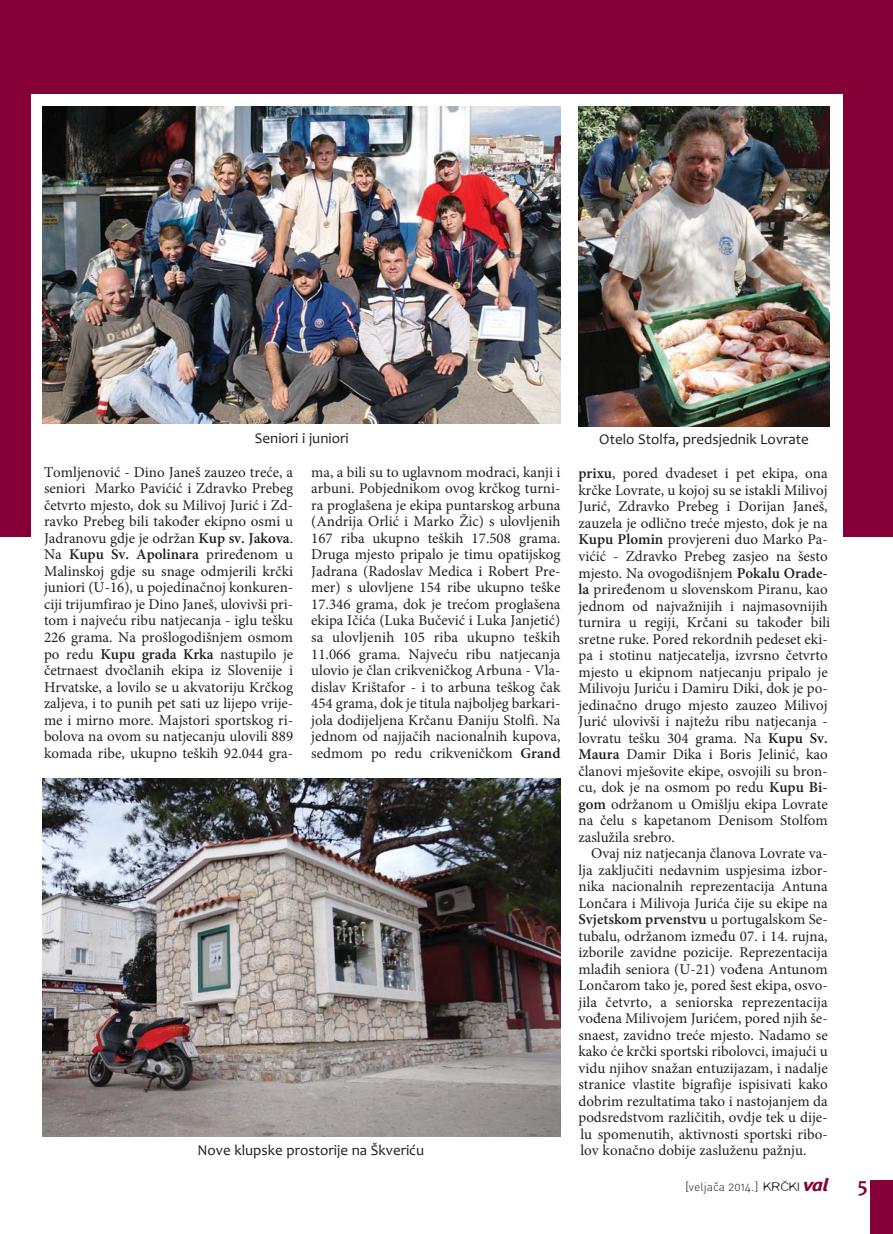
<style>
.page{position:relative;width:893px;height:1234px;background:#fff}
.page>*{position:absolute;margin:0;border:0;box-sizing:border-box;transform-origin:0 0}
.t1{font:700 21px "Candara";color:#860038}
.t2{font:15px/16.5px "Minion Pro";color:#231f20;text-align:justify}
.t3{font:15px "Candara";color:#231f20}
.t4{font:12px "DIN Light Rounded";color:#231f20;scale:1.2 1}
.s1{font-weight:600}
.s2{font-family:"Slurry";font-size:14.25px}
.s3{font-family:"Meta Bold CE";font-style:italic;font-size:17.85px;color:#860038}
</style>
<div class="page">
<div style="left:0;top:0;width:893px;height:536px;background:#860038"></div>
<div style="left:31px;top:94px;width:811px;height:458px;background:#fff"></div>
<div style="left:871px;top:1180px;width:22px;height:53px;background:#860038"></div>
<img style="left:43px;top:778px;width:518px;height:357px">
<img style="left:43px;top:106px;width:518px;height:317px">
<img style="left:579px;top:107px;width:250px;height:319px">
<p class="t3" style="left:255px;top:432px;width:95px">Se nio ri i ju nio ri</p>
<p class="t3" style="left:599px;top:434px;width:211px">Ote lo Stol fa, pred sjed nik Lo vra te</p>
<p class="t2" style="left:44px;top:465px;width:251px">Tom lje no vić - Di no Ja neš zau zeo treće, a se nio ri Mar ko Pa vićić i Zd rav ko Pre beg četvr to mje sto, dok su Mi li voj Ju rić i Zd - rav ko Pre beg bi li ta kođer ekip no osmi u Jad ra no vu gd je je održan <span class="s1">Kup sv. Ja ko va</span>.<br>Na <span class="s1">Ku pu Sv. Apo li na ra</span> pri ređe nom u Ma lin skoj gd je su sna ge odm je ri li krč ki ju nio ri (U-16), u po je di nač noj kon ku ren - ci ji tri jum fi rao je Di no Ja neš, ulo vivši pri - tom i naj veću ri bu nat je ca nja - ig lu teš ku 226 gra ma. Na proš lo go diš njem osmom po re du <span class="s1">Ku pu gra da Kr ka</span> na stu pi lo je četr naest dvoč la nih eki pa iz Slo ve ni je i Hr vat ske, a lo vi lo se u akva to ri ju Krč kog za lje va, i to pu nih pet sa ti uz li je po vri je - me i mir no mo re. Maj sto ri sport skog ri - bo lo va na ovom su nat je ca nju ulo vi li 889 ko ma da ri be, ukup no teš kih 92.044 gra -</p>
<p class="t2" style="left:311px;top:465px;width:251px">ma, a bi li su to ug lav nom mod ra ci, ka nji i ar bu ni. Po bjed ni kom ovog krč kog tur ni - ra prog laše na je eki pa pun tar skog ar bu na (And ri ja Or lić i Mar ko Žic) s ulov lje nih 167 ri ba ukup no teš kih 17.508 gra ma.<br>Dru ga mje sto pri pa lo je ti mu opa tij skog Jad ra na (Ra do slav Me di ca i Ro bert Pre - mer) s ulov lje ne 154 ri be ukup no teš ke 17.346 gra ma, dok je trećom prog laše na eki pa Ičića (Lu ka Buče vić i Lu ka Ja nje tić) sa ulov lje nih 105 ri ba ukup no teš kih 11.066 gra ma. Naj veću ri bu nat je ca nja ulo vio je član cri kve nič kog Ar bu na - Vla - di slav Kriš ta for - i to ar bu na teš kog čak 454 gra ma, dok je ti tu la naj bo ljeg bar ka ri - jo la do di je lje na Krča nu Đa ni ju Stol fi. Na jed nom od naj jačih na cio nal nih ku po va, sed mom po re du cri kve nič kom <span class="s1">Grand</span></p>
<p class="t2" style="left:578px;top:466px;width:253px;text-align:left"><span class="s1">prixu</span>, po red dva de set i pet eki pa, ona krč ke Lo vra te, u ko joj su se istak li Mi li voj Ju rić, Zd rav ko Pre beg i Do ri jan Ja neš, zau ze la je od lič no treće mje sto, dok je na <span class="s1">Ku pu Plo min</span> pro vje re ni duo Mar ko Pa - vićić - Zd rav ko Pre beg za sjeo na še sto mje sto. Na ovo go diš njem <span class="s1">Po ka lu Ora de - la</span> pri ređe nom u slo ven skom Pi ra nu, kao jed nom od naj važ ni jih i naj ma sov ni jih tur ni ra u re gi ji, Krča ni su ta kođer bi li sret ne ru ke. Po red re kord nih pe de set eki - pa i sto ti nu nat je ca te lja, izvr sno četvr to mje sto u ekip nom nat je ca nju pri pa lo je Mi li vo ju Ju riću i Da mi ru Di ki, dok je po - je di nač no dru go mje sto zau zeo Mi li voj Ju rić ulo vivši i naj težu ri bu nat je ca nja - lo vra tu teš ku 304 gra ma. Na <span class="s1">Ku pu Sv.<br>Mau ra</span> Da mir Di ka i Bo ris Je li nić, kao čla no vi mješo vi te eki pe, osvo ji li su bron - cu, dok je na osmom po re du <span class="s1">Ku pu Bi - gom</span> održa nom u Omiš lju eki pa Lo vra te na če lu s ka pe ta nom De ni som Stol fom za služi la sre bro.</p>
<p class="t2" style="left:578px;top:846px;width:251px;text-indent:13px">Ovaj niz nat je ca nja čla no va Lo vra te va - lja za ključi ti ne dav nim usp je si ma iz bor - ni ka na cio nal nih re pre zen ta ci ja An tu na Lonča ra i Mi li vo ja Ju rića či je su eki pe na <span class="s1">Svjet skom pr ven stvu</span> u por tu gal skom Se - tu ba lu, održa nom iz među 07. i 14. ruj na, iz bo ri le za vid ne po zi ci je. Re pre zen ta ci ja mlađih se nio ra (U-21) vođe na An tu nom Lonča rom ta ko je, po red šest eki pa, osvo - ji la četvr to, a se nior ska re pre zen ta ci ja vođe na Mi li vo jem Ju rićem, po red njih še - snaest, za vid no treće mje sto. Na da mo se ka ko će krč ki sport ski ri bo lov ci, ima jući u vi du nji hov snažan en tu zi ja zam, i na da lje stra ni ce vla sti te bi gra fi je ispi si va ti ka ko do brim re zul ta ti ma ta ko i na sto ja njem da pod sred stvom raz liči tih, ovd je tek u di je - lu spo me nu tih, ak tiv no sti sport ski ri bo - lov ko nač no do bi je za služe nu paž nju.</p>
<p class="t4" style="left:685px;top:1178px;width:121px">[veljača 2014.] <span class="s2">KRČKI</span> <span class="s3">val</span></p>
<h1 class="t1" style="left:858px;top:1172px;width:11px">5</h1>
<p class="t3" style="left:197px;top:1144px;width:228px">No ve klup ske pro sto ri je na Škve riću</p>
</div>
